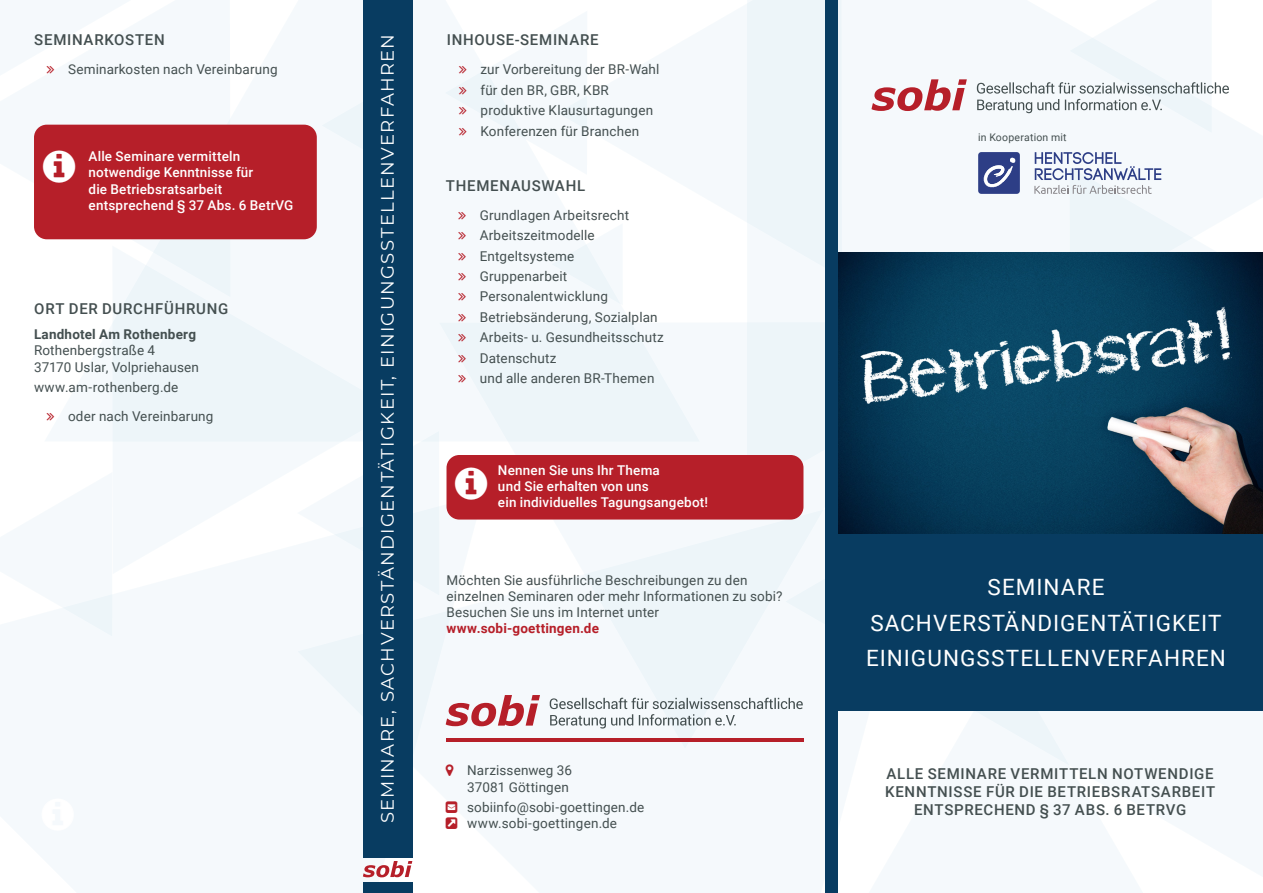
<style>
.page{position:relative;width:1263px;height:893px;background:#fff}
.page>*{position:absolute;margin:0;border:0;box-sizing:border-box;transform-origin:0 0}
.t1{font:22.5px/35.5px "Roboto";letter-spacing:.045em;color:#fff;text-align:center}
.t2{font:18px "Montserrat";letter-spacing:.08em;color:#fff}
.t3{font:500 15px/18px "Roboto";letter-spacing:.045em;color:#444f50;text-align:center}
.t4{font:13.5px/20.4px "Roboto";letter-spacing:.015em;color:#444f50}
.t5{font:500 13.5px/16.2px "Roboto";letter-spacing:.015em;color:#fff}
.t6{font:700 13.5px "Roboto";letter-spacing:.015em;color:#b61f29}
.t7{font:700 13.5px "Roboto";letter-spacing:.015em;color:#444f50}
.t8{font:10.5px "Roboto";letter-spacing:.02em;color:#444f50}
</style>
<div class="page">
<div style="left:439px;top:322px;width:261px;height:135px;background:#edf5f9"></div>
<div style="left:747px;top:86px;width:323px;height:394px;background:#f5f9fc"></div>
<svg style="left:34px;top:119px;width:196px;height:127px;fill:#f5f9fc"></svg>
<svg style="left:298px;top:480px;width:527px;height:413px;fill:#f5f9fc"></svg>
<svg style="left:587px;top:0;width:255px;height:277px;fill:#f5f9fc"></svg>
<svg style="left:1070px;top:168px;width:193px;height:85px;fill:#f5f9fc"></svg>
<div style="left:112px;top:246px;width:251px;height:196px;background:#edf5f9"></div>
<div style="left:322px;top:102px;width:41px;height:47px;background:#eff6fa"></div>
<svg style="left:552px;top:223px;width:71px;height:81px"></svg>
<svg style="left:297px;top:431px;width:142px;height:164px"></svg>
<div style="left:63px;top:594px;width:49px;height:42px;background:#f1f7fa"></div>
<div style="left:975px;top:711px;width:94px;height:54px;background:#f5f9fc"></div>
<div style="left:363px;top:0;width:49px;height:858px;background:#083c61"></div>
<svg style="left:871px;top:79px;width:96px;height:32px"></svg>
<svg style="left:977px;top:38px;width:252px;height:95px"></svg>
<div style="left:446px;top:455px;width:357px;height:65px;background:#b61f29;border-radius:13px"></div>
<hr style="left:446px;top:739px;width:358px;height:3px;background:#b61f29">
<svg style="left:446px;top:695px;width:94px;height:31px"></svg>
<svg style="left:550px;top:698px;width:253px;height:30px"></svg>
<div style="left:363px;top:882px;width:49px;height:11px;background:#083c61"></div>
<svg style="left:363px;top:861px;width:49px;height:16px"></svg>
<img style="left:838px;top:253px;width:425px;height:281px">
<div style="left:34px;top:125px;width:283px;height:114px;background:#b61f29;border-radius:13px"></div>
<div style="left:825px;top:0;width:13px;height:893px;background:#083c61"></div>
<div style="left:838px;top:534px;width:425px;height:177px;background:#083c61"></div>
<svg style="left:978px;top:152px;width:42px;height:42px;background:#505e9a"></svg>
<svg style="left:1034px;top:152px;width:127px;height:42px"></svg>
<svg style="left:459px;top:334px;width:7px;height:8px"></svg>
<svg style="left:459px;top:355px;width:7px;height:7px"></svg>
<svg style="left:459px;top:375px;width:7px;height:8px"></svg>
<div style="left:445px;top:70px;width:142px;height:70px;background:#f5f9fc"></div>
<svg style="left:446px;top:765px;width:8px;height:11px"></svg>
<svg style="left:446px;top:801px;width:11px;height:28px"></svg>
<p class="t3" style="left:34px;top:30px;width:132px">SEMINARKOSTEN</p>
<p class="t4" style="left:68px;top:59px;width:211px">Seminarkosten nach Vereinbarung</p>
<p class="t5" style="left:89px;top:148px;width:206px">Alle Seminare vermitteln notwendige Kenntnisse für<br>die Betriebsratsarbeit entsprechend § 37 Abs. 6 BetrVG</p>
<p class="t3" style="left:34px;top:300px;width:196px">ORT DER DURCHFÜHRUNG</p>
<p class="t7" style="left:34px;top:325px;width:164px">Landhotel Am Rothenberg</p>
<p class="t4" style="left:34px;top:342px;width:166px;line-height:16.2px">Rothenbergstraße 4<br>37170 Uslar, Volpriehausen</p>
<p class="t4" style="left:68px;top:372px;width:147px;line-height:29px;text-indent:-34px">www.am-rothenberg.de<br>oder nach Vereinbarung</p>
<h2 class="t2" style="left:375px;top:823px;width:791px;rotate:-90deg">SEMINARE, SACHVERSTÄNDIGENTÄTIGKEIT, EINIGUNGSSTELLENVERFAHREN</h2>
<p class="t3" style="left:447px;top:30px;width:153px">INHOUSE-SEMINARE</p>
<p class="t4" style="left:480px;top:59px;width:180px">zur Vorbereitung der BR-Wahl für den BR, GBR, KBR produktive Klausurtagungen<br>Konferenzen für Branchen</p>
<p class="t3" style="left:446px;top:176px;width:141px">THEMENAUSWAHL</p>
<p class="t4" style="left:480px;top:204px;width:186px">Grundlagen Arbeitsrecht<br>Arbeitszeitmodelle<br>Entgeltsysteme<br>Gruppenarbeit<br>Personalentwicklung<br>Betriebsänderung, Sozialplan<br>Arbeits- u. Gesundheitsschutz<br>Datenschutz<br>und alle anderen BR-Themen</p>
<p class="t5" style="left:498px;top:461px;width:212px">Nennen Sie uns Ihr Thema<br>und Sie erhalten von uns<br>ein individuelles Tagungsangebot!</p>
<p class="t4" style="left:447px;top:571px;width:337px;line-height:16.2px">Möchten Sie ausführliche Beschreibungen zu den einzelnen Seminaren oder mehr Informationen zu sobi?<br>Besuchen Sie uns im Internet unter</p>
<p class="t6" style="left:447px;top:619px;width:154px">www.sobi-goettingen.de</p>
<p class="t4" style="left:467px;top:762px;width:106px;line-height:16.2px">Narzissenweg 36<br>37081 Göttingen</p>
<p class="t4" style="left:467px;top:799px;width:179px;line-height:16.2px">sobiinfo@sobi-goettingen.de www.sobi-goettingen.de</p>
<p class="t8" style="left:978px;top:130px;width:90px">in Kooperation mit</p>
<h1 class="t1" style="left:866px;top:569px;width:361px">SEMINARE<br>SACHVERSTÄNDIGENTÄTIGKEIT<br>EINIGUNGSSTELLENVERFAHREN</h1>
<p class="t3" style="left:885px;top:764px;width:331px">ALLE SEMINARE VERMITTELN NOTWENDIGE<br>KENNTNISSE FÜR DIE BETRIEBSRATSARBEIT<br>ENTSPRECHEND § 37 ABS. 6 BETRVG</p>
</div>
